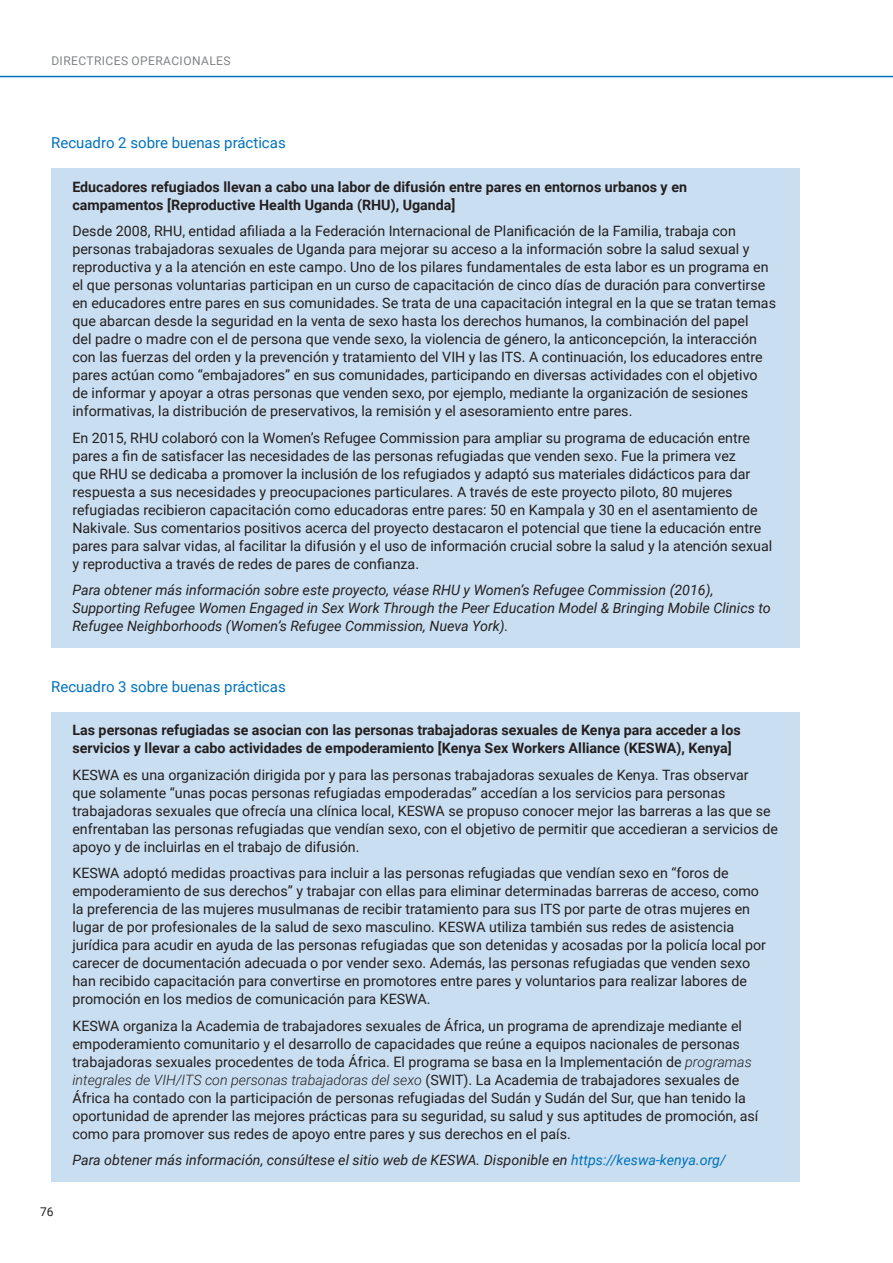
<style>
.page{position:relative;width:893px;height:1263px;background:#fff}
.page>*{position:absolute;margin:0;border:0;box-sizing:border-box;transform-origin:0 0}
.t1{font:15px "Roboto";color:#0072bc}
.t2{font:14.25px/18px "Roboto";color:#231f20}
.t3{font:italic 14.25px/18px "Roboto";color:#231f20}
.t4{font:700 14.25px/18px "Roboto";color:#231f20}
.t5{font:12px "Roboto";letter-spacing:.035em;color:#808285}
.t6{font:12px "Roboto";color:#231f20}
.s1{font-weight:300;font-style:italic}
.s2{color:#0072bc}
</style>
<div class="page">
<hr style="left:0;top:76px;width:893px;height:1px;background:#0072bc">
<div style="left:51px;top:168px;width:748px;height:479px;background:#c9def1"></div>
<div style="left:51px;top:712px;width:748px;height:470px;background:#c9def1"></div>
<p class="t5" style="left:51px;top:52px;width:181px">DIRECTRICES OPERACIONALES</p>
<p class="t1" style="left:51px;top:132px;width:236px">Recuadro 2 sobre buenas prácticas</p>
<p class="t4" style="left:72px;top:177px;width:616px">Educadores refugiados llevan a cabo una labor de difusión entre pares en entornos urbanos y en campamentos [Reproductive Health Uganda (RHU), Uganda]</p>
<p class="t2" style="left:72px;top:221px;width:705px">Desde 2008, RHU, entidad afiliada a la Federación Internacional de Planificación de la Familia, trabaja con personas trabajadoras sexuales de Uganda para mejorar su acceso a la información sobre la salud sexual y reproductiva y a la atención en este campo. Uno de los pilares fundamentales de esta labor es un programa en el que personas voluntarias participan en un curso de capacitación de cinco días de duración para convertirse en educadores entre pares en sus comunidades. Se trata de una capacitación integral en la que se tratan temas que abarcan desde la seguridad en la venta de sexo hasta los derechos humanos, la combinación del papel<br>del padre o madre con el de persona que vende sexo, la violencia de género, la anticoncepción, la interacción con las fuerzas del orden y la prevención y tratamiento del VIH y las ITS. A continuación, los educadores entre pares actúan como “embajadores” en sus comunidades, participando en diversas actividades con el objetivo de informar y apoyar a otras personas que venden sexo, por ejemplo, mediante la organización de sesiones informativas, la distribución de preservativos, la remisión y el asesoramiento entre pares.</p>
<p class="t2" style="left:72px;top:428px;width:701px">En 2015, RHU colaboró con la Women’s Refugee Commission para ampliar su programa de educación entre pares a fin de satisfacer las necesidades de las personas refugiadas que venden sexo. Fue la primera vez<br>que RHU se dedicaba a promover la inclusión de los refugiados y adaptó sus materiales didácticos para dar respuesta a sus necesidades y preocupaciones particulares. A través de este proyecto piloto, 80 mujeres refugiadas recibieron capacitación como educadoras entre pares: 50 en Kampala y 30 en el asentamiento de Nakivale. Sus comentarios positivos acerca del proyecto destacaron el potencial que tiene la educación entre pares para salvar vidas, al facilitar la difusión y el uso de información crucial sobre la salud y la atención sexual y reproductiva a través de redes de pares de confianza.</p>
<p class="t3" style="left:72px;top:580px;width:700px">Para obtener más información sobre este proyecto, véase RHU y Women’s Refugee Commission (2016),<br>Supporting Refugee Women Engaged in Sex Work Through the Peer Education Model &amp; Bringing Mobile Clinics to<br>Refugee Neighborhoods (Women’s Refugee Commission, Nueva York).</p>
<p class="t1" style="left:51px;top:676px;width:236px">Recuadro 3 sobre buenas prácticas</p>
<p class="t4" style="left:72px;top:721px;width:670px">Las personas refugiadas se asocian con las personas trabajadoras sexuales de Kenya para acceder a los servicios y llevar a cabo actividades de empoderamiento [Kenya Sex Workers Alliance (KESWA), Kenya]</p>
<p class="t2" style="left:72px;top:765px;width:707px">KESWA es una organización dirigida por y para las personas trabajadoras sexuales de Kenya. Tras observar<br>que solamente “unas pocas personas refugiadas empoderadas” accedían a los servicios para personas trabajadoras sexuales que ofrecía una clínica local, KESWA se propuso conocer mejor las barreras a las que se enfrentaban las personas refugiadas que vendían sexo, con el objetivo de permitir que accedieran a servicios de apoyo y de incluirlas en el trabajo de difusión.</p>
<p class="t2" style="left:72px;top:864px;width:695px">KESWA adoptó medidas proactivas para incluir a las personas refugiadas que vendían sexo en “foros de empoderamiento de sus derechos” y trabajar con ellas para eliminar determinadas barreras de acceso, como la preferencia de las mujeres musulmanas de recibir tratamiento para sus ITS por parte de otras mujeres en lugar de por profesionales de la salud de sexo masculino. KESWA utiliza también sus redes de asistencia jurídica para acudir en ayuda de las personas refugiadas que son detenidas y acosadas por la policía local por carecer de documentación adecuada o por vender sexo. Además, las personas refugiadas que venden sexo han recibido capacitación para convertirse en promotores entre pares y voluntarios para realizar labores de promoción en los medios de comunicación para KESWA.</p>
<p class="t2" style="left:72px;top:1016px;width:687px">KESWA organiza la Academia de trabajadores sexuales de África, un programa de aprendizaje mediante el empoderamiento comunitario y el desarrollo de capacidades que reúne a equipos nacionales de personas trabajadoras sexuales procedentes de toda África. El programa se basa en la Implementación de <span class="s1">programas integrales de VIH/ITS con personas trabajadoras del sexo</span> (SWIT). La Academia de trabajadores sexuales de África ha contado con la participación de personas refugiadas del Sudán y Sudán del Sur, que han tenido la oportunidad de aprender las mejores prácticas para su seguridad, su salud y sus aptitudes de promoción, así como para promover sus redes de apoyo entre pares y sus derechos en el país.</p>
<p class="t3" style="left:72px;top:1151px;width:655px">Para obtener más información, consúltese el sitio web de KESWA. Disponible en <span class="s2">https://keswa-kenya.org/</span></p>
<p class="t6" style="left:40px;top:1204px;width:15px">76</p>
</div>
